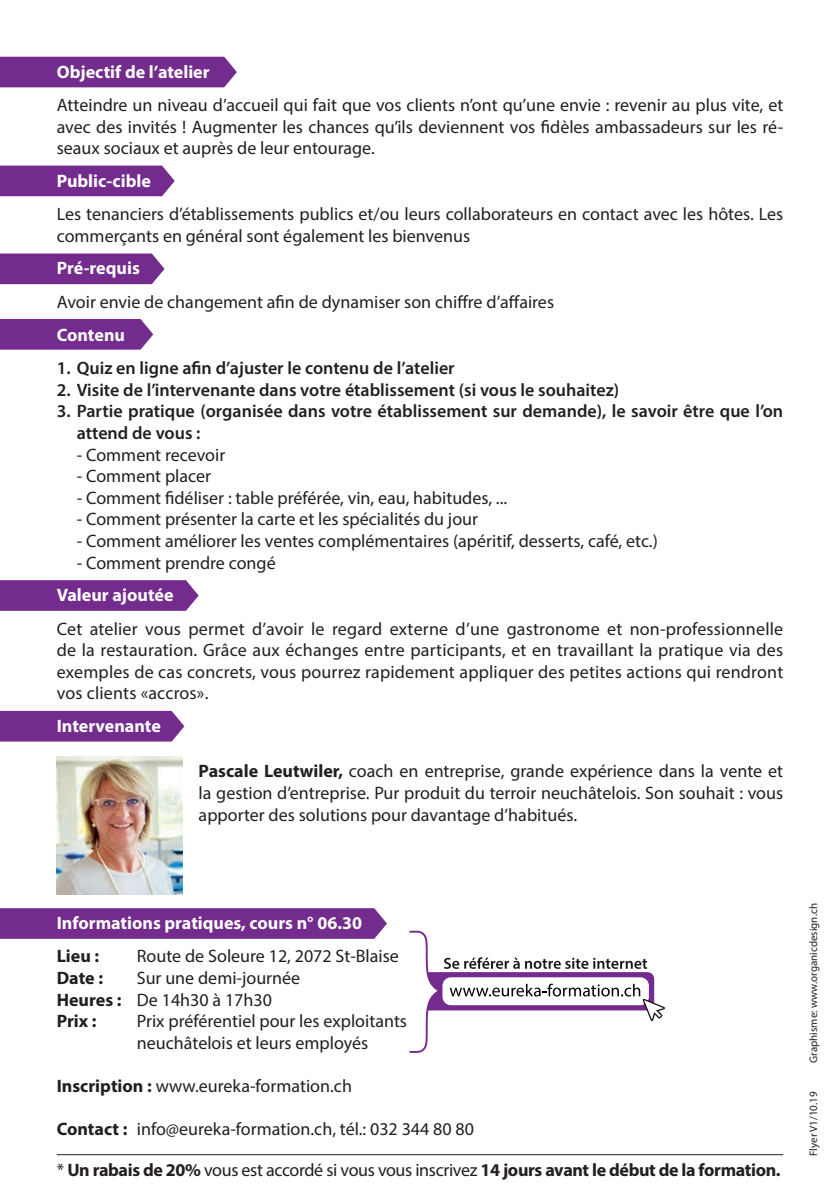
<style>
.page{position:relative;width:840px;height:1191px;background:#fff}
.page>*{position:absolute;margin:0;border:0;box-sizing:border-box;transform-origin:0 0}
.t1{font:18px/21.6px "Myriad Pro";color:#231f20;text-align:justify}
.t2{font:600 18px/21.6px "Myriad Pro";color:#231f20}
.t3{font:700 18px "Myriad Pro";color:#fff}
.t4{font:700 18px "Myriad Pro";letter-spacing:-.02em;color:#231f20}
.t5{font:11px "Myriad Pro";color:#231f20}
.s1{font-weight:700}
.s2{font-weight:400}
</style>
<div class="page">
<div style="left:0;top:57px;width:237px;height:30px;background:#732b8d"></div>
<div style="left:0;top:166px;width:175px;height:30px;background:#732b8d"></div>
<div style="left:0;top:253px;width:164px;height:31px;background:#732b8d"></div>
<svg style="left:0;top:319px;width:153px;height:31px;background:#7a3592"></svg>
<svg style="left:0;top:580px;width:198px;height:31px;background:#783391"></svg>
<div style="left:0;top:711px;width:184px;height:30px;background:#732b8d"></div>
<div style="left:0;top:908px;width:387px;height:30px;background:#732b8d"></div>
<svg style="left:409px;top:930px;width:255px;height:123px"></svg>
<hr style="left:57px;top:1154px;width:725px;height:1px;background:#231f20">
<img style="left:57px;top:756px;width:125px;height:138px">
<p class="t3" style="left:57px;top:60px;width:154px">Objectif de l’atelier</p>
<p class="t1" style="left:57px;top:94px;width:727px">Atteindre un niveau d’accueil qui fait que vos clients n’ont qu’une envie : revenir au plus vite, et avec des invités ! Augmenter les chances qu’ils deviennent vos fidèles ambassadeurs sur les ré&shy;seaux sociaux et auprès de leur entourage.</p>
<p class="t3" style="left:57px;top:169px;width:96px">Public-cible</p>
<p class="t1" style="left:57px;top:203px;width:727px">Les tenanciers d’établissements publics et/ou leurs collaborateurs en contact avec les hôtes. Les commerçants en général sont également les bienvenus</p>
<p class="t3" style="left:57px;top:257px;width:84px">Pré-requis</p>
<p class="t1" style="left:57px;top:291px;width:498px">Avoir envie de changement afin de dynamiser son chiffre d’affaires</p>
<p class="t3" style="left:57px;top:323px;width:70px">Contenu</p>
<p class="t2" style="left:57px;top:357px;width:399px">1. Quiz en ligne afin d’ajuster le contenu de l’atelier</p>
<p class="t2" style="left:57px;top:378px;width:563px">2. Visite de l’intervenante dans votre établissement (si vous le souhaitez)</p>
<p class="t2" style="left:77px;top:400px;width:707px;text-indent:-20px">3. Partie pratique (organisée dans votre établissement sur demande), le savoir être que l’on attend de vous :</p>
<p class="t1" style="left:77px;top:443px;width:150px">- Comment recevoir</p>
<p class="t1" style="left:77px;top:465px;width:136px">- Comment placer</p>
<p class="t1" style="left:77px;top:486px;width:431px">- Comment fidéliser : table préférée, vin, eau, habitudes, ...</p>
<p class="t1" style="left:77px;top:508px;width:402px">- Comment présenter la carte et les spécialités du jour</p>
<p class="t1" style="left:77px;top:530px;width:582px">- Comment améliorer les ventes complémentaires (apéritif, desserts, café, etc.)</p>
<p class="t1" style="left:77px;top:551px;width:200px">- Comment prendre congé</p>
<p class="t3" style="left:57px;top:583px;width:118px">Valeur ajoutée</p>
<p class="t1" style="left:57px;top:617px;width:727px">Cet atelier vous permet d’avoir le regard externe d’une gastronome et non-professionnelle de la restauration. Grâce aux échanges entre participants, et en travaillant la pratique via des exemples de cas concrets, vous pourrez rapidement appliquer des petites actions qui rendront vos clients «accros».</p>
<p class="t3" style="left:57px;top:714px;width:106px">Intervenante</p>
<p class="t1" style="left:198px;top:760px;width:585px"><span class="s1">Pascale Leutwiler,</span> coach en entreprise, grande expérience dans la vente et la gestion d’entreprise. Pur produit du terroir neuchâtelois. Son souhait : vous apporter des solutions pour davantage d’habitués.</p>
<p class="t3" style="left:57px;top:911px;width:306px">Informations pratiques, cours n° 06.30</p>
<p class="t4" style="left:57px;top:944px;width:44px">Lieu :</p>
<p class="t1" style="left:137px;top:945px;width:263px">Route de Soleure 12, 2072 St-Blaise</p>
<p class="t4" style="left:57px;top:966px;width:48px">Date :</p>
<p class="t1" style="left:57px;top:966px;width:245px;text-align:left;text-indent:80px">Sur une demi-journée<br><span class="s1">Heures :</span> De 14h30 à 17h30<br><span class="s1">Prix :</span></p>
<p class="t1" style="left:137px;top:1010px;width:271px">Prix préférentiel pour les exploitants neuchâtelois et leurs employés</p>
<p class="t1" style="left:57px;top:1074px;width:296px"><span class="s1">Inscription :</span> www.eureka-formation.ch</p>
<p class="t1" style="left:57px;top:1118px;width:418px"><span class="s1">Contact :</span> info@eureka-formation.ch, tél.: 032 344 80 80</p>
<p class="t4" style="left:57px;top:1158px;width:725px"><span class="s2">*</span> Un rabais de 20% <span class="s2">vous est accordé si vous vous inscrivez</span> 14 jours avant le début de la formation.</p>
<p class="t5" style="left:806px;top:1062px;width:161px;rotate:-90deg">Graphisme: www.organicdesign.ch</p>
<p class="t5" style="left:806px;top:1155px;width:66px;rotate:-90deg">Flyer V1/10.19</p>
</div>
